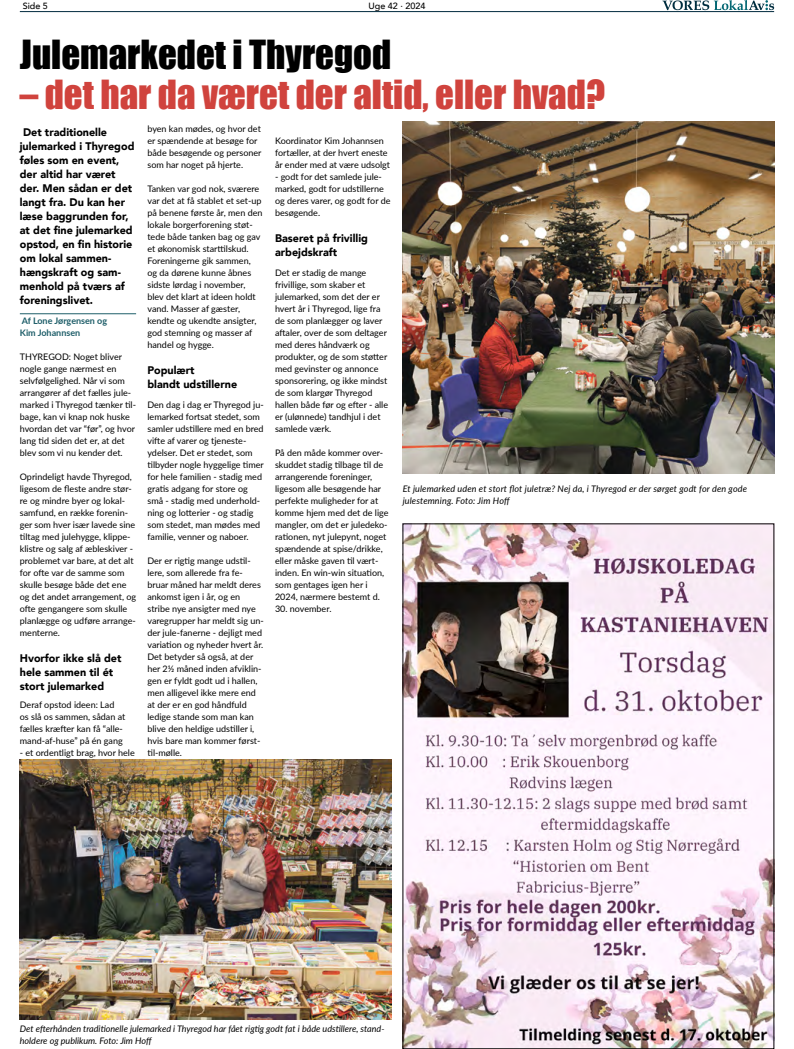
<style>
.page{position:relative;width:794px;height:1049px;background:#fff}
.page>*{position:absolute;margin:0;border:0;box-sizing:border-box;transform-origin:0 0}
.t1{font:36.9px "Impact";color:#d0433d}
.t2{font:36.9px "Impact";color:#000}
.t3{font:900 11px/14px "Avenir";color:#000}
.t4{font:9px/12px "Lato";color:#000}
.t5{font:italic 9px/12px "Lato";color:#000}
.t6{font:700 9px/12px "Lato";color:#1e5e69}
.t7{font:500 9px "Avenir";color:#000}
</style>
<div class="page">
<hr style="left:20px;top:11px;width:754px;height:1px;background:#002a3e">
<svg style="left:662px;top:0;width:112px;height:10px"></svg>
<img style="left:405px;top:526px;width:367px;height:521px">
<hr style="left:20px;top:313px;width:116px;height:1px;background:#1e5e69">
<img style="left:403px;top:122px;width:371px;height:351px">
<img style="left:20px;top:760px;width:371px;height:260px">
<p class="t7" style="left:23px;top:-2px;width:27px">Side 5</p>
<p class="t7" style="left:368px;top:-2px;width:58px">Uge 42 · 2024</p>
<h1 class="t2" style="left:20px;top:26px;width:373px">Julemarkedet i Thyregod</h1>
<h1 class="t1" style="left:20px;top:66px;width:587px">– det har da været der altid, eller hvad?</h1>
<p class="t3" style="left:20px;top:125px;width:116px">Det traditionelle julemarked i Thyregod føles som en event, der altid har været der. Men sådan er det langt fra. Du kan her læse baggrunden for, at det fine julemarked opstod, en fin historie om lokal sammen&shy;hængskraft og sam&shy;menhold på tværs af foreningslivet.</p>
<p class="t6" style="left:20px;top:314px;width:89px">Af Lone Jørgensen og<br>Kim Johannsen</p>
<p class="t4" style="left:20px;top:350px;width:118px">THYREGOD: Noget bliver nogle gange nærmest en selvfølgelighed. Når vi som arrangører af det fælles jule&shy;marked i Thyregod tænker til&shy;bage, kan vi knap nok huske hvordan det var “før”, og hvor lang tid siden det er, at det blev som vi nu kender det.</p>
<p class="t4" style="left:20px;top:470px;width:118px">Oprindeligt havde Thyregod, ligesom de fleste andre stør&shy;re og mindre byer og lokal&shy;samfund, en række forenin&shy;ger som hver især lavede sine tiltag med julehygge, klippe&shy;klistre og salg af æbleskiver - problemet var bare, at det alt for ofte var de samme som skulle besøge både det ene og det andet arrangement, og ofte gengangere som skulle planlægge og udføre arrange&shy;menterne.</p>
<p class="t3" style="left:20px;top:651px;width:103px">Hvorfor ikke slå det hele sammen til ét stort julemarked</p>
<p class="t4" style="left:20px;top:698px;width:107px">Deraf opstod ideen: Lad os slå os sammen, sådan at fælles kræfter kan få “alle&shy;mand-af-huse” på én gang</p>
<p class="t4" style="left:20px;top:746px;width:116px">- et ordentligt brag, hvor hele</p>
<p class="t4" style="left:147px;top:122px;width:116px">byen kan mødes, og hvor det er spændende at besøge for både besøgende og personer som har noget på hjerte.</p>
<p class="t4" style="left:147px;top:182px;width:116px">Tanken var god nok, sværere var det at få stablet et set-up på benene første år, men den lokale borgerforening støt&shy;tede både tanken bag og gav et økonomisk starttilskud.<br>Foreningerne gik sammen, og da dørene kunne åbnes sidste lørdag i november, blev det klart at ideen holdt vand. Masser af gæster, kendte og ukendte ansigter, god stemning og masser af handel og hygge.</p>
<p class="t3" style="left:147px;top:363px;width:91px">Populært<br>blandt udstillerne</p>
<p class="t4" style="left:147px;top:398px;width:118px">Den dag i dag er Thyregod ju&shy;lemarked fortsat stedet, som samler udstillere med en bred vifte af varer og tjeneste&shy;ydelser. Det er stedet, som tilbyder nogle hyggelige timer for hele familien - stadig med gratis adgang for store og små - stadig med underhold&shy;ning og lotterier - og stadig som stedet, man mødes med familie, venner og naboer.</p>
<p class="t4" style="left:147px;top:554px;width:118px">Der er rigtig mange udstil&shy;lere, som allerede fra fe&shy;bruar måned har meldt deres ankomst igen i år, og en stribe nye ansigter med nye varegrupper har meldt sig un&shy;der jule-fanerne - dejligt med variation og nyheder hvert år.<br>Det betyder så også, at der her 2½ måned inden afviklin&shy;gen er fyldt godt ud i hallen, men alligevel ikke mere end at der er en god håndfuld ledige stande som man kan blive den heldige udstiller i, hvis bare man kommer først&shy;til-mølle.</p>
<p class="t4" style="left:275px;top:134px;width:117px">Koordinator Kim Johannsen fortæller, at der hvert eneste år ender med at være udsolgt</p>
<p class="t4" style="left:275px;top:170px;width:117px">- godt for det samlede jule&shy;marked, godt for udstillerne og deres varer, og godt for de besøgende.</p>
<p class="t3" style="left:275px;top:231px;width:94px">Baseret på frivillig arbejdskraft</p>
<p class="t4" style="left:275px;top:266px;width:115px">Det er stadig de mange frivillige, som skaber et julemarked, som det der er hvert år i Thyregod, lige fra de som planlægger og laver aftaler, over de som deltager med deres håndværk og produkter, og de som støtter med gevinster og annonce sponsorering, og ikke mindst de som klargør Thyregod hallen både før og efter - alle er (ulønnede) tandhjul i det samlede værk.</p>
<p class="t4" style="left:275px;top:446px;width:115px">På den måde kommer over&shy;skuddet stadig tilbage til de arrangerende foreninger, ligesom alle besøgende har perfekte muligheder for at komme hjem med det de lige mangler, om det er juledeko&shy;rationen, nyt julepynt, noget spændende at spise/drikke, eller måske gaven til vært&shy;inden. En win-win situation, som gentages igen her i<br>2024, nærmere bestemt d.</p>
<p class="t4" style="left:275px;top:602px;width:58px">30. november.</p>
<p class="t5" style="left:403px;top:482px;width:346px">Et julemarked uden et stort flot juletræ? Nej da, i Thyregod er der sørget godt for den gode julestemning. Foto: Jim Hoff</p>
<p class="t5" style="left:20px;top:1022px;width:366px">Det efterhånden traditionelle julemarked i Thyregod har fået rigtig godt fat i både udstillere, stand&shy;holdere og publikum. Foto: Jim Hoff</p>
</div>
